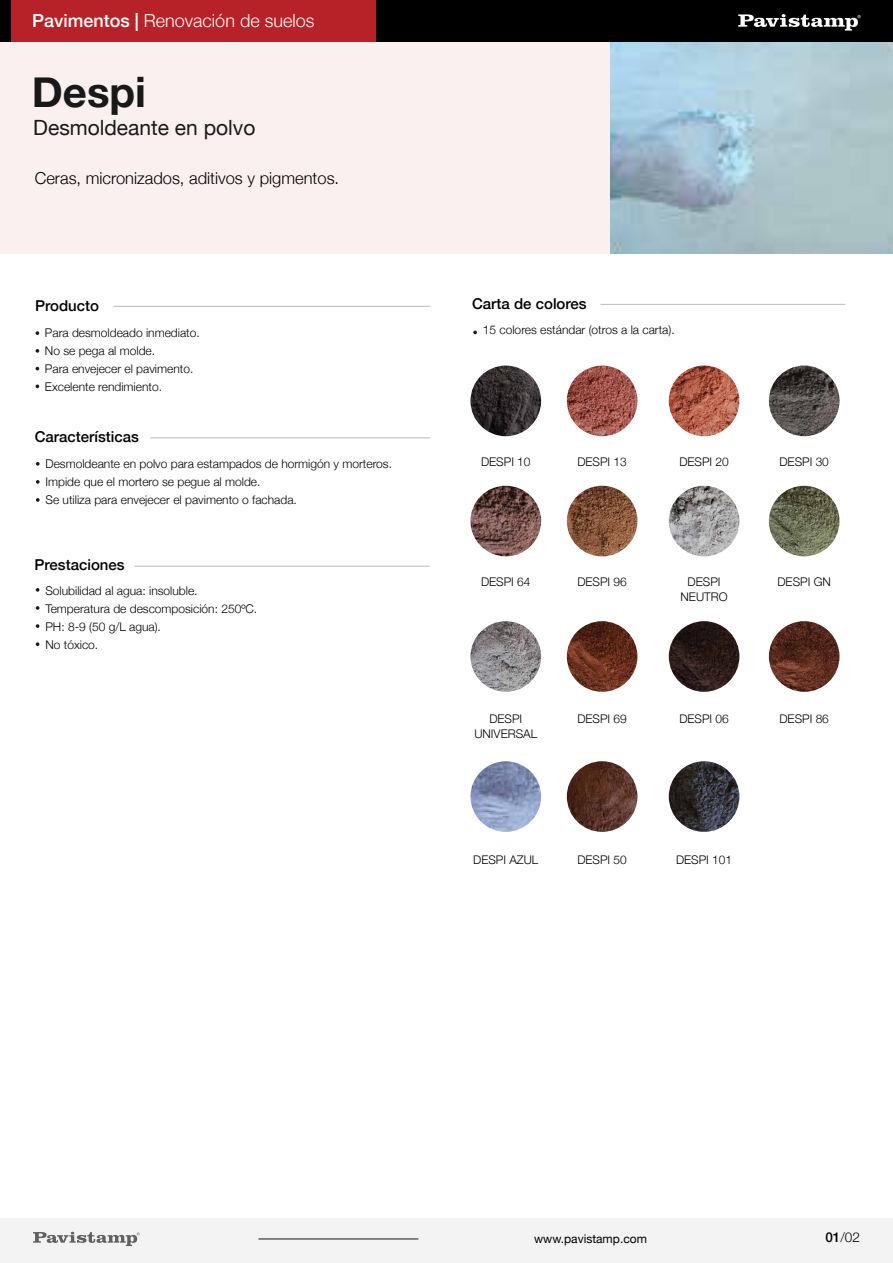
<style>
.page{position:relative;width:893px;height:1263px;background:#fff}
.page>*{position:absolute;margin:0;border:0;box-sizing:border-box;transform-origin:0 0}
.t1{font:700 42px "Helvetica Neue";color:#191919}
.t2{font:21px "Helvetica Neue";color:#191919}
.t3{font:300 18px "Helvetica Neue";color:#fff}
.t4{font:300 16.5px "Helvetica Neue";color:#000}
.t5{font:500 15px "Helvetica Neue";color:#000}
.t6{font:300 13.5px "Helvetica Neue";color:#000}
.t7{font:300 12px/18px "Helvetica Neue";color:#000}
.t8{font:12px "Helvetica Neue";color:#000}
.t9{font:300 11.85px/14.9px "Helvetica Neue";color:#000;text-align:center}
.s1{font-weight:500}
</style>
<div class="page">
<div style="left:0;top:41px;width:615px;height:212px;background:#faf0f0"></div>
<img style="left:611px;top:41px;width:282px;height:212px">
<div style="left:0;top:1218px;width:893px;height:45px;background:#f3f3f3"></div>
<div style="left:0;top:0;width:376px;height:41px;background:#b72228"></div>
<div style="left:376px;top:0;width:517px;height:41px;background:#000"></div>
<svg style="left:738px;top:14px;width:123px;height:17px"></svg>
<div style="left:0;top:0;width:11px;height:41px;background:#000"></div>
<hr style="left:135px;top:566px;width:295px;height:1px;background:#191919">
<hr style="left:600px;top:304px;width:245px;height:1px;background:#191919">
<svg style="left:36px;top:588px;width:3px;height:4px"></svg>
<svg style="left:36px;top:606px;width:3px;height:4px"></svg>
<svg style="left:473px;top:331px;width:4px;height:3px"></svg>
<svg style="left:36px;top:624px;width:3px;height:4px"></svg>
<svg style="left:36px;top:642px;width:3px;height:4px"></svg>
<hr style="left:150px;top:437px;width:280px;height:1px;background:#191919">
<svg style="left:36px;top:462px;width:4px;height:4px"></svg>
<svg style="left:36px;top:480px;width:4px;height:4px"></svg>
<svg style="left:36px;top:498px;width:4px;height:4px"></svg>
<svg style="left:33px;top:1232px;width:107px;height:14px"></svg>
<hr style="left:258px;top:1239px;width:160px;height:1px;background:#191919">
<img style="left:669px;top:621px;width:70px;height:71px;border-radius:35px">
<img style="left:769px;top:621px;width:70px;height:71px;border-radius:35px">
<img style="left:470px;top:761px;width:71px;height:71px;border-radius:35px">
<img style="left:567px;top:761px;width:70px;height:71px;border-radius:35px">
<img style="left:669px;top:761px;width:70px;height:71px;border-radius:35px">
<img style="left:567px;top:486px;width:70px;height:70px;border-radius:35px">
<img style="left:669px;top:486px;width:70px;height:70px;border-radius:35px">
<img style="left:769px;top:486px;width:70px;height:70px;border-radius:35px">
<img style="left:470px;top:621px;width:71px;height:71px;border-radius:35px">
<img style="left:567px;top:621px;width:70px;height:71px;border-radius:35px">
<img style="left:567px;top:366px;width:70px;height:70px;border-radius:35px">
<img style="left:669px;top:366px;width:70px;height:70px;border-radius:35px">
<img style="left:769px;top:366px;width:70px;height:70px;border-radius:35px">
<img style="left:470px;top:486px;width:71px;height:70px;border-radius:35px">
<img style="left:470px;top:366px;width:71px;height:70px;border-radius:35px">
<hr style="left:113px;top:306px;width:317px;height:1px;background:#191919">
<svg style="left:36px;top:331px;width:3px;height:4px"></svg>
<svg style="left:36px;top:384px;width:3px;height:4px"></svg>
<svg style="left:36px;top:349px;width:3px;height:4px"></svg>
<h3 class="t3" style="left:32px;top:6px;width:284px"><span class="s1">Pavimentos |</span> Renovación de suelos</h3>
<h1 class="t1" style="left:32px;top:59px;width:116px">Despi</h1>
<h2 class="t2" style="left:33px;top:113px;width:224px">Desmoldeante en polvo</h2>
<h3 class="t4" style="left:35px;top:165px;width:306px">Ceras, micronizados, aditivos y pigmentos.</h3>
<p class="t5" style="left:35px;top:293px;width:65px">Producto</p>
<p class="t7" style="left:45px;top:323px;width:156px">Para desmoldeado inmediato.<br>No se pega al molde.<br>Para envejecer el pavimento.<br>Excelente rendimiento.</p>
<p class="t5" style="left:35px;top:425px;width:106px">Características</p>
<p class="t7" style="left:45px;top:454px;width:348px">Desmoldeante en polvo para estampados de hormigón y morteros.<br>Impide que el mortero se pegue al molde.<br>Se utiliza para envejecer el pavimento o fachada.</p>
<p class="t5" style="left:35px;top:553px;width:92px">Prestaciones</p>
<p class="t7" style="left:45px;top:581px;width:213px">Solubilidad al agua: insoluble.<br>Temperatura de descomposición: 250ºC.<br>PH: 8-9 (50 g/L agua).<br>No tóxico.</p>
<p class="t5" style="left:472px;top:291px;width:116px">Carta de colores</p>
<p class="t7" style="left:483px;top:320px;width:193px">15 colores estándar (otros a la carta).</p>
<p class="t9" style="left:481px;top:453px;width:51px">DESPI 10</p>
<p class="t9" style="left:577px;top:453px;width:51px">DESPI 13</p>
<p class="t9" style="left:679px;top:453px;width:51px">DESPI 20</p>
<p class="t9" style="left:779px;top:453px;width:51px">DESPI 30</p>
<p class="t9" style="left:481px;top:573px;width:51px">DESPI 64</p>
<p class="t9" style="left:577px;top:573px;width:51px">DESPI 96</p>
<p class="t9" style="left:688px;top:573px;width:34px">DESPI</p>
<p class="t9" style="left:777px;top:573px;width:55px">DESPI GN</p>
<p class="t9" style="left:680px;top:588px;width:49px">NEUTRO</p>
<p class="t9" style="left:474px;top:710px;width:64px">DESPI<br>UNIVERSAL</p>
<p class="t9" style="left:577px;top:710px;width:51px">DESPI 69</p>
<p class="t9" style="left:679px;top:710px;width:51px">DESPI 06</p>
<p class="t9" style="left:473px;top:852px;width:67px">DESPI AZUL</p>
<p class="t9" style="left:577px;top:852px;width:51px">DESPI 50</p>
<p class="t9" style="left:676px;top:852px;width:58px">DESPI 101</p>
<p class="t9" style="left:779px;top:710px;width:51px">DESPI 86</p>
<p class="t8" style="left:534px;top:1230px;width:114px">www.pavistamp.com</p>
<p class="t6" style="left:825px;top:1226px;width:36px"><span class="s1">01</span>/02</p>
</div>
